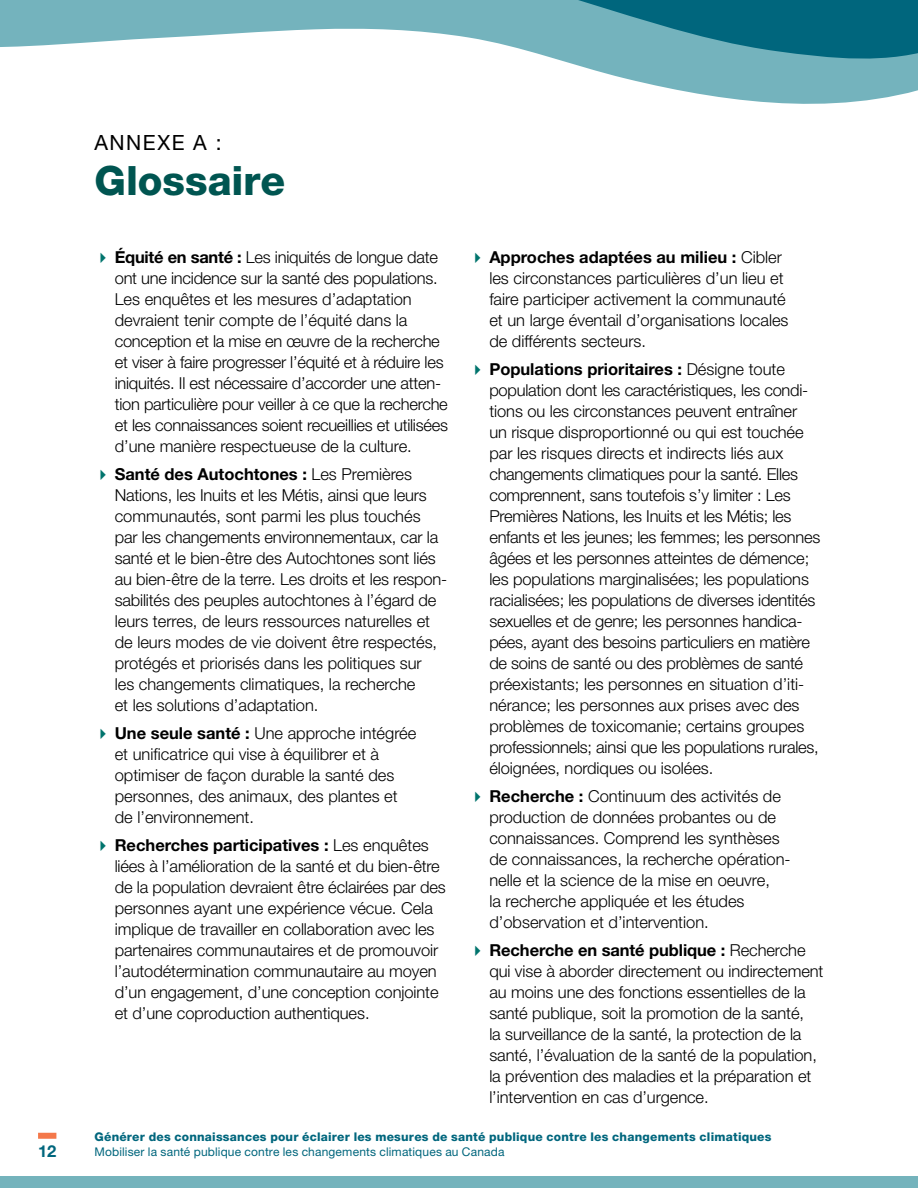
<style>
.page{position:relative;width:918px;height:1188px;background:#fff}
.page>*{position:absolute;margin:0;border:0;box-sizing:border-box;transform-origin:0 0}
.t1{font:800 40.5px "Helvetica Neue LT Std";color:#005551}
.t2{font:21px "Helvetica Neue LT Std";letter-spacing:.07em;color:#000}
.t3{font:300 16.5px/21px "Helvetica Neue LT Std";letter-spacing:-.005em;color:#000}
.t4{font:700 16.5px "Helvetica Neue LT Std";color:#00667d}
.t5{font:800 12px "Helvetica Neue LT Std";letter-spacing:.02em;color:#00667d}
.t6{font:12px "Helvetica Neue LT Std";letter-spacing:.015em;color:#00667d}
.s1{font-weight:700}
</style>
<div class="page">
<div style="left:38px;top:1133px;width:18px;height:6px;background:#f4784a"></div>
<div style="left:0;top:1176px;width:918px;height:12px;background:#74b3bc"></div>
<svg style="left:0;top:0;width:918px;height:104px"></svg>
<p class="t4" style="left:38px;top:1141px;width:20px">12</p>
<p class="t2" style="left:94px;top:130px;width:129px">ANNEXE A :</p>
<h1 class="t1" style="left:94px;top:156px;width:192px">Glossaire</h1>
<p class="t3" style="left:115px;top:247px;width:335px"><span class="s1">Équité en santé :</span> Les iniquités de longue date ont une incidence sur la santé des populations.<br>Les enquêtes et les mesures d’adaptation devraient tenir compte de l’équité dans la conception et la mise en œuvre de la recherche et viser à faire progresser l’équité et à réduire les iniquités. Il est nécessaire d’accorder une atten&shy;tion particulière pour veiller à ce que la recherche et les connaissances soient recueillies et utilisées d’une manière respectueuse de la culture.</p>
<p class="t3" style="left:115px;top:463px;width:334px"><span class="s1">Santé des Autochtones :</span> Les Premières Nations, les Inuits et les Métis, ainsi que leurs communautés, sont parmi les plus touchés par les changements environnementaux, car la santé et le bien-être des Autochtones sont liés au bien-être de la terre. Les droits et les respon&shy;sabilités des peuples autochtones à l’égard de leurs terres, de leurs ressources naturelles et de leurs modes de vie doivent être respectés, protégés et priorisés dans les politiques sur<br>les changements climatiques, la recherche<br>et les solutions d’adaptation.</p>
<p class="t3" style="left:115px;top:722px;width:303px"><span class="s1">Une seule santé :</span> Une approche intégrée et unificatrice qui vise à équilibrer et à optimiser de façon durable la santé des personnes, des animaux, des plantes et de l’environnement.</p>
<p class="t3" style="left:115px;top:834px;width:333px"><span class="s1">Recherches participatives :</span> Les enquêtes liées à l’amélioration de la santé et du bien-être de la population devraient être éclairées par des personnes ayant une expérience vécue. Cela implique de travailler en collaboration avec les partenaires communautaires et de promouvoir l’autodétermination communautaire au moyen d’un engagement, d’une conception conjointe et d’une coproduction authentiques.</p>
<p class="t3" style="left:489px;top:247px;width:301px"><span class="s1">Approches adaptées au milieu :</span> Cibler les circonstances particulières d’un lieu et faire participer activement la communauté et un large éventail d’organisations locales de différents secteurs.</p>
<p class="t3" style="left:489px;top:358px;width:332px"><span class="s1">Populations prioritaires :</span> Désigne toute population dont les caractéristiques, les condi&shy;tions ou les circonstances peuvent entraîner<br>un risque disproportionné ou qui est touchée par les risques directs et indirects liés aux changements climatiques pour la santé. Elles comprennent, sans toutefois s’y limiter : Les Premières Nations, les Inuits et les Métis; les enfants et les jeunes; les femmes; les personnes âgées et les personnes atteintes de démence; les populations marginalisées; les populations racialisées; les populations de diverses identités sexuelles et de genre; les personnes handica&shy;pées, ayant des besoins particuliers en matière de soins de santé ou des problèmes de santé préexistants; les personnes en situation d’iti&shy;nérance; les personnes aux prises avec des problèmes de toxicomanie; certains groupes professionnels; ainsi que les populations rurales, éloignées, nordiques ou isolées.</p>
<p class="t3" style="left:489px;top:785px;width:303px"><span class="s1">Recherche :</span> Continuum des activités de production de données probantes ou de connaissances. Comprend les synthèses de connaissances, la recherche opération&shy;nelle et la science de la mise en oeuvre,<br>la recherche appliquée et les études d’observation et d’intervention.</p>
<p class="t3" style="left:489px;top:939px;width:336px"><span class="s1">Recherche en santé publique :</span> Recherche qui vise à aborder directement ou indirectement au moins une des fonctions essentielles de la santé publique, soit la promotion de la santé,<br>la surveillance de la santé, la protection de la santé, l’évaluation de la santé de la population, la prévention des maladies et la préparation et l’intervention en cas d’urgence.</p>
<p class="t5" style="left:94px;top:1130px;width:679px">Générer des connaissances pour éclairer les mesures de santé publique contre les changements climatiques</p>
<p class="t6" style="left:94px;top:1144px;width:411px">Mobiliser la santé publique contre les changements climatiques au Canada</p>
</div>
